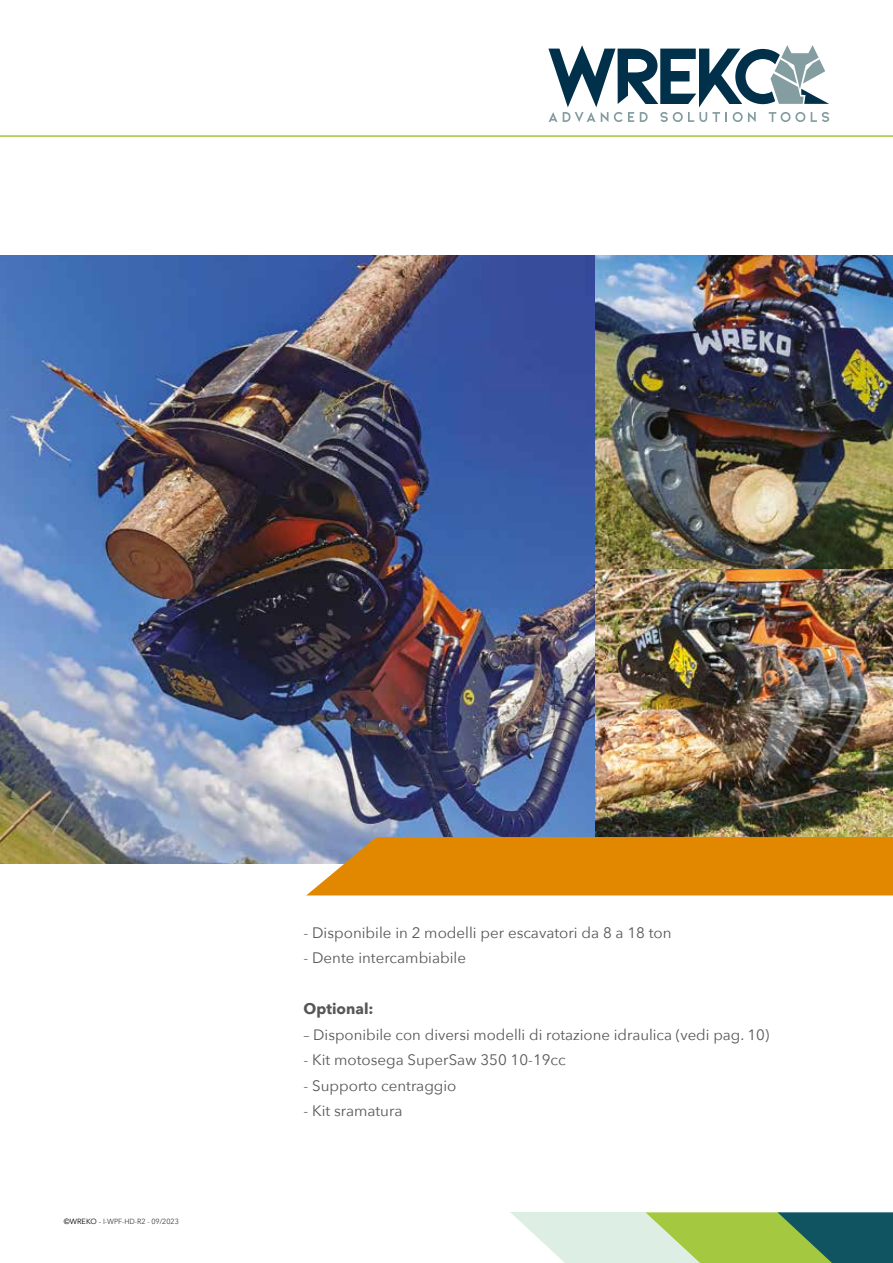
<style>
.page{position:relative;width:893px;height:1263px;background:#fff}
.page>*{position:absolute;margin:0;border:0;box-sizing:border-box;transform-origin:0 0}
.t1{font:15.15px "Avenir Next";color:#575756}
.t2{font:700 15.15px "Avenir Next";color:#575756}
.t3{font:15px "Avenir Next";color:#575756}
.t4{font:7.5px "Avenir Next";color:#3c3c3b;scale:.95 1}
.s1{color:#000}
</style>
<div class="page">
<svg style="left:510px;top:1212px;width:383px;height:51px;background:#9dbf8f"></svg>
<hr style="left:0;top:135px;width:893px;height:2px;background:#a4c83f">
<svg style="left:548px;top:45px;width:281px;height:77px"></svg>
<img style="left:0;top:255px;width:595px;height:608px">
<img style="left:595px;top:255px;width:298px;height:582px">
<div style="left:306px;top:837px;width:587px;height:58px;background:#e18800"></div>
<p class="t4" style="left:64px;top:1215px;width:123px"><span class="s1">©WREKO -</span> I-WPF-HD-R2 - 09/2023</p>
<p class="t1" style="left:304px;top:920px;width:370px">- Disponibile in 2 modelli per escavatori da 8 a 18 ton</p>
<p class="t1" style="left:304px;top:945px;width:164px">- Dente intercambiabile</p>
<p class="t2" style="left:304px;top:996px;width:71px">Optional:</p>
<p class="t3" style="left:304px;top:1022px;width:467px">– Disponibile con diversi modelli di rotazione idraulica (vedi pag. 10)</p>
<p class="t1" style="left:304px;top:1047px;width:264px">- Kit motosega SuperSaw 350 10-19cc</p>
<p class="t1" style="left:304px;top:1073px;width:154px">- Supporto centraggio</p>
<p class="t1" style="left:304px;top:1098px;width:100px">- Kit sramatura</p>
</div>
